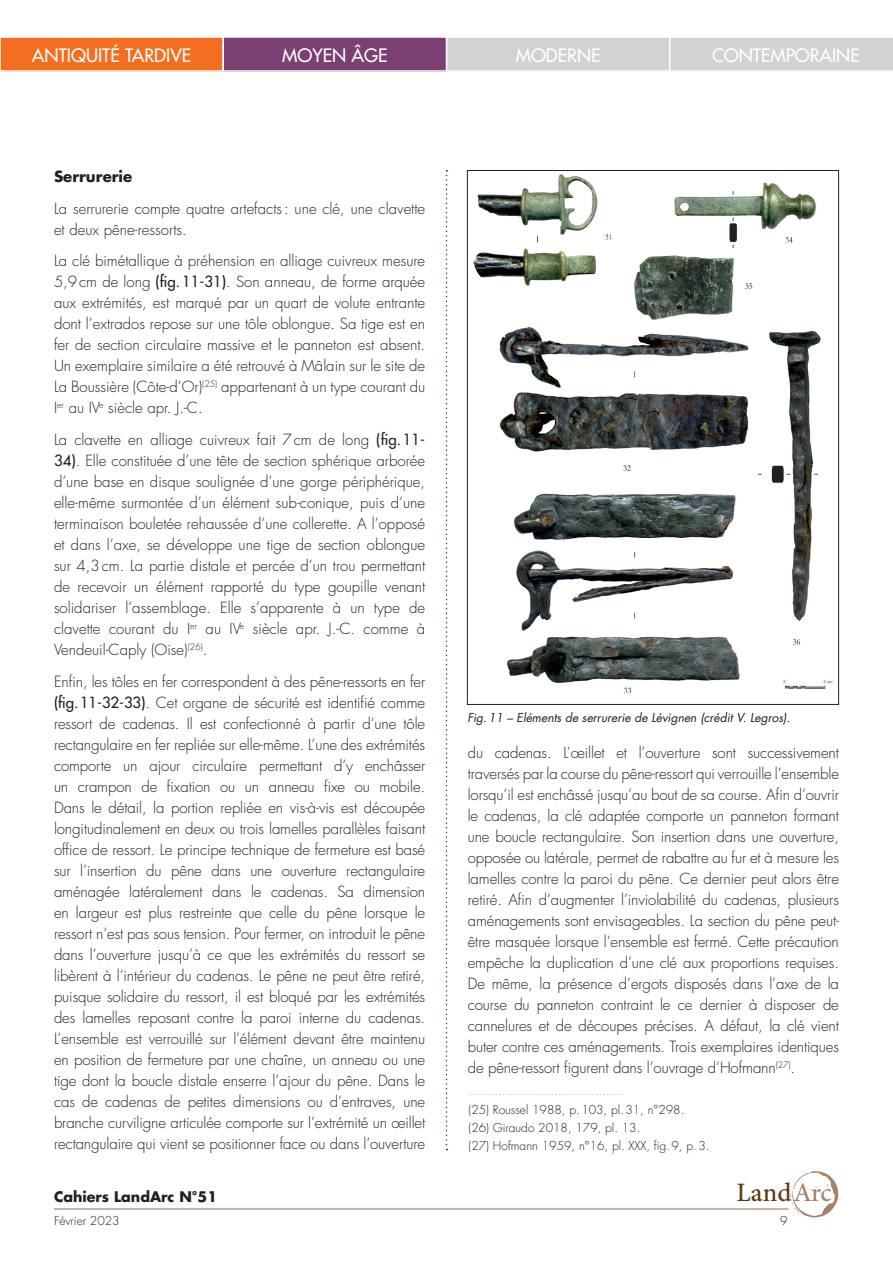
<style>
.page{position:relative;width:893px;height:1263px;background:#fff}
.page>*{position:absolute;margin:0;border:0;box-sizing:border-box;transform-origin:0 0}
.t1{font:500 26.55px "Minion Pro";color:#603711}
.t2{font:18px "Futura";color:#fff}
.t3{font:300 15px/21px "Futura";color:#231f20;text-align:justify}
.t4{font:700 15px "Futura";color:#231f20}
.t5{font:700 14.25px "Futura";color:#231f20}
.t6{font:300 12px "Futura";color:#231f20}
.t7{font:italic 12px "Futura";color:#231f20}
.t8{font:300 12px "Futura";color:#ba9d86}
.s1{font-weight:400}
.s2{color:#a68165}
</style>
<div class="page">
<svg style="left:790px;top:1171px;width:53px;height:46px"></svg>
<hr style="left:54px;top:1208px;width:735px;height:2px;background:#ba9d86">
<svg style="left:446px;top:170px;width:1px;height:980px"></svg>
<div style="left:446px;top:37px;width:224px;height:34px;background:#d1d2d4"></div>
<div style="left:446px;top:36px;width:224px;height:36px;border:2px solid #fff"></div>
<svg style="left:669px;top:36px;width:224px;height:36px;background:#d5d6d8"></svg>
<div style="left:0;top:37px;width:223px;height:34px;background:#f36e21"></div>
<div style="left:0;top:36px;width:224px;height:36px;border:2px solid #fff"></div>
<div style="left:223px;top:37px;width:223px;height:34px;background:#7b3f74"></div>
<div style="left:222px;top:36px;width:225px;height:36px;border:2px solid #fff"></div>
<img style="left:473px;top:174px;width:360px;height:520px">
<p class="t2" style="left:32px;top:45px;width:161px">ANTIQUITÉ TARDIVE</p>
<p class="t2" style="left:282px;top:45px;width:107px">MOYEN ÂGE</p>
<p class="t4" style="left:54px;top:166px;width:80px">Serrurerie</p>
<p class="t3" style="left:54px;top:198px;width:373px">La serrurerie compte quatre artefacts: une clé, une clavette et deux pêne-ressorts.</p>
<p class="t3" style="left:54px;top:251px;width:373px">La clé bimétallique à préhension en alliage cuivreux mesure 5,9cm de long <span class="s1">(fig.11-31)</span>. Son anneau, de forme arquée aux extrémités, est marqué par un quart de volute entrante dont l’extrados repose sur une tôle oblongue. Sa tige est en fer de section circulaire massive et le panneton est absent.<br>Un exemplaire similaire a été retrouvé à Mâlain sur le site de La Boussière (Côte-d’Or)<sup>(25)</sup> appartenant à un type courant du I<sup>er</sup> au IV<sup>e</sup> siècle apr. J.-C.</p>
<p class="t3" style="left:54px;top:429px;width:373px">La clavette en alliage cuivreux fait 7cm de long <span class="s1">(fig.11- 34)</span>. Elle constituée d’une tête de section sphérique arborée d’une base en disque soulignée d’une gorge périphérique, elle-même surmontée d’un élément sub-conique, puis d’une terminaison bouletée rehaussée d’une collerette. A l’opposé et dans l’axe, se développe une tige de section oblongue sur 4,3cm. La partie distale et percée d’un trou permettant de recevoir un élément rapporté du type goupille venant solidariser l’assemblage. Elle s’apparente à un type de clavette courant du I<sup>er</sup> au IV<sup>e</sup> siècle apr. J.-C. comme à Vendeuil-Caply (Oise)<sup>(26)</sup>.</p>
<p class="t3" style="left:54px;top:671px;width:373px">Enfin, les tôles en fer correspondent à des pêne-ressorts en fer <span class="s1">(fig.11-32-33)</span>. Cet organe de sécurité est identifié comme ressort de cadenas. Il est confectionné à partir d’une tôle rectangulaire en fer repliée sur elle-même. L’une des extrémités comporte un ajour circulaire permettant d’y enchâsser un crampon de fixation ou un anneau fixe ou mobile.<br>Dans le détail, la portion repliée en vis-à-vis est découpée longitudinalement en deux ou trois lamelles parallèles faisant office de ressort. Le principe technique de fermeture est basé sur l’insertion du pêne dans une ouverture rectangulaire aménagée latéralement dans le cadenas. Sa dimension en largeur est plus restreinte que celle du pêne lorsque le ressort n’est pas sous tension. Pour fermer, on introduit le pêne dans l’ouverture jusqu’à ce que les extrémités du ressort se libèrent à l’intérieur du cadenas. Le pêne ne peut être retiré, puisque solidaire du ressort, il est bloqué par les extrémités des lamelles reposant contre la paroi interne du cadenas.<br>L’ensemble est verrouillé sur l’élément devant être maintenu en position de fermeture par une chaîne, un anneau ou une tige dont la boucle distale enserre l’ajour du pêne. Dans le cas de cadenas de petites dimensions ou d’entraves, une branche curviligne articulée comporte sur l’extrémité un œillet rectangulaire qui vient se positionner face ou dans l’ouverture</p>
<p class="t5" style="left:54px;top:1187px;width:165px">Cahiers LandArc N°51</p>
<p class="t6" style="left:54px;top:1213px;width:67px">Février 2023</p>
<p class="t2" style="left:516px;top:45px;width:86px">MODERNE</p>
<p class="t2" style="left:712px;top:45px;width:149px">CONTEMPORAINE</p>
<p class="t7" style="left:467px;top:710px;width:325px">Fig.11 – Eléments de serrurerie de Lévignen (crédit V. Legros).</p>
<p class="t3" style="left:468px;top:743px;width:373px">du cadenas. L’œillet et l’ouverture sont successivement traversés par la course du pêne-ressort qui verrouille l’ensemble lorsqu’il est enchâssé jusqu’au bout de sa course. Afin d’ouvrir le cadenas, la clé adaptée comporte un panneton formant une boucle rectangulaire. Son insertion dans une ouverture, opposée ou latérale, permet de rabattre au fur et à mesure les lamelles contre la paroi du pêne. Ce dernier peut alors être retiré. Afin d’augmenter l’inviolabilité du cadenas, plusieurs aménagements sont envisageables. La section du pêne peut&shy;être masquée lorsque l’ensemble est fermé. Cette précaution empêche la duplication d’une clé aux proportions requises.<br>De même, la présence d’ergots disposés dans l’axe de la course du panneton contraint le ce dernier à disposer de cannelures et de découpes précises. A défaut, la clé vient buter contre ces aménagements. Trois exemplaires identiques de pêne-ressort figurent dans l’ouvrage d’Hofmann<sup>(27)</sup>.</p>
<p class="t8" style="left:468px;top:1083px;width:158px">..........................................</p>
<p class="t6" style="left:468px;top:1103px;width:217px">(25) Roussel 1988, p.103, pl.31, n°298.</p>
<p class="t6" style="left:468px;top:1120px;width:173px">(26) Giraudo 2018, 179, pl. 13.</p>
<p class="t6" style="left:468px;top:1138px;width:242px">(27) Hofmann 1959, n°16, pl. XXX, fig.9, p.3.</p>
<p class="t1" style="left:737px;top:1175px;width:96px">Land<span class="s2">Arc</span></p>
<p class="t6" style="left:780px;top:1213px;width:9px">9</p>
</div>
